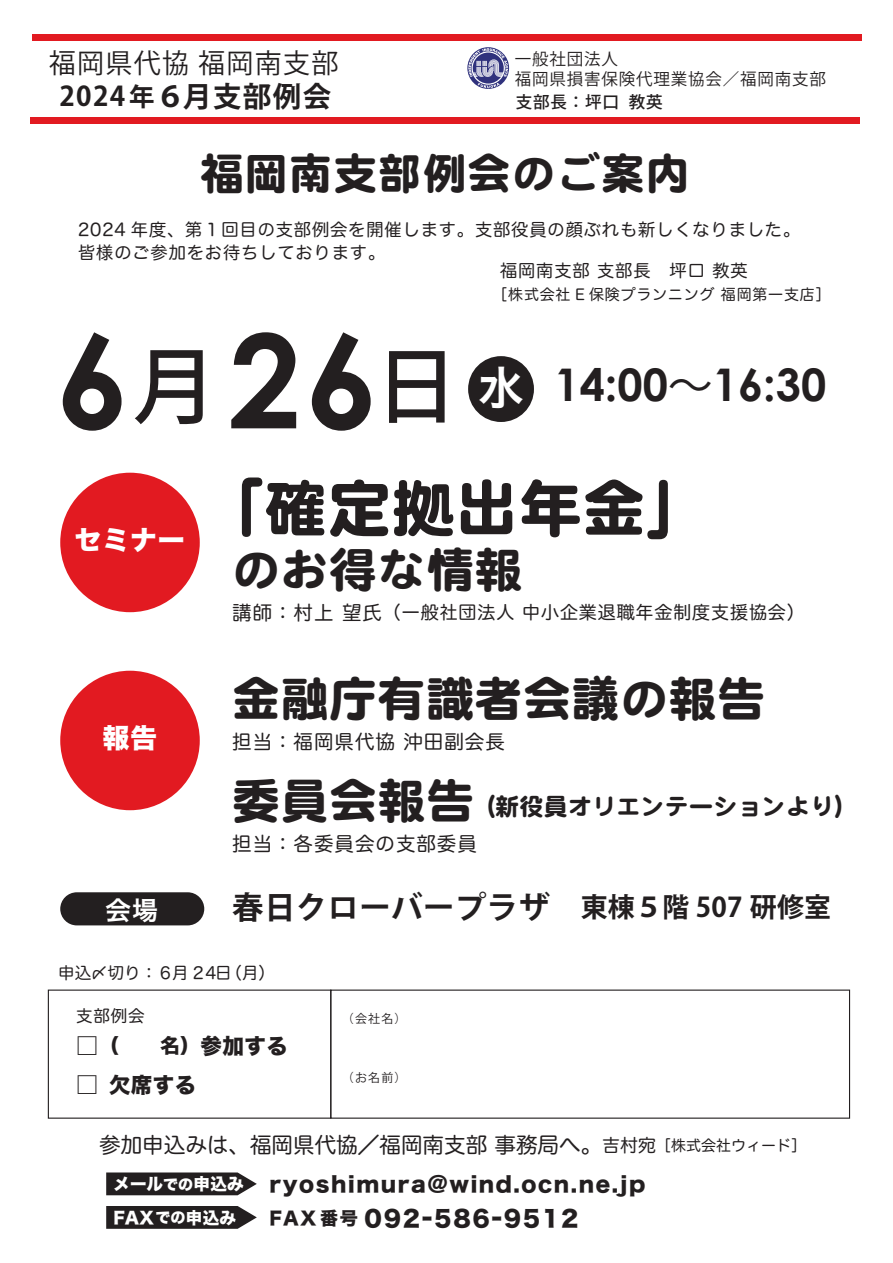
<style>
.page{position:relative;width:893px;height:1263px;background:#fff}
.page>*{position:absolute;margin:0;border:0;box-sizing:border-box;transform-origin:0 0}
.t1{font:700 130.35px "Century Gothic";color:#231f20}
.t2{font:63px "DF Maru Gothic Std W9";letter-spacing:.01em;color:#231f20}
.t3{font:48px "DF Maru Gothic Std W9";letter-spacing:.01em;color:#231f20}
.t4{font:700 45px "Century Gothic";color:#231f20}
.t5{font:43.5px "DF Maru Gothic Std W9";letter-spacing:.025em;color:#231f20}
.t6{font:700 31.5px "Koz Go Pro";letter-spacing:.01em;color:#231f20}
.t7{font:700 28.5px "Koz Go Pro";letter-spacing:.05em;color:#231f20}
.t8{font:27px "Koz Go Pro";letter-spacing:.05em;color:#231f20}
.t9{font:27px "Hira Kaku Std W8";letter-spacing:.025em;color:#fff}
.t10{font:25.95px "Hira Kaku Pro W6";color:#fff}
.t11{font:24px "DF Maru Gothic Std W9";letter-spacing:.01em;color:#231f20}
.t12{font:22.5px "Hira Kaku Std W8";letter-spacing:.075em;color:#231f20}
.t13{font:21.6px "Hira Maru Pro W4";color:#231f20}
.t14{font:21.45px "Hira Kaku Std W8";color:#231f20}
.t15{font:21px "Hira Kaku Std W8";letter-spacing:.075em;color:#231f20}
.t16{font:19.8px "Hira Kaku Std W8";color:#231f20}
.t17{font:19.5px "Hira Maru Pro W4";letter-spacing:.05em;color:#231f20}
.t18{font:18px "Hira Maru Pro W4";letter-spacing:.05em;color:#231f20}
.t19{font:17.25px/22.5px "Hira Maru Pro W4";letter-spacing:.05em;color:#231f20}
.t20{font:16.5px/19.5px "Koz Go Pro";letter-spacing:.05em;color:#231f20}
.t21{font:16.5px "Hira Maru Pro W4";color:#231f20}
.t22{font:500 16.5px "Koz Go Pro";letter-spacing:.05em;color:#231f20}
.t23{font:16.5px "Hira Kaku Std W8";letter-spacing:.01em;color:#fff}
.t24{font:15px "Hira Maru Pro W4";letter-spacing:.05em;color:#231f20}
.t25{font:12px "Koz Go Pro";letter-spacing:.1em;color:#231f20}
.s1{font-size:27px}
.s2{font-size:25.5px}
.s3{font-family:"Koz Go Pro";font-weight:500;font-size:83.4px}
.s4{font-family:"Koz Go Pro";font-weight:400}
.s5{font-size:19.5px}
.s6{font-size:24.75px}
.s7{font-size:21.45px}
.s8{font-size:18px}
.s9{font-size:15px}
.s10{font-size:16.5px;color:#fff}
.s11{font-size:15px;color:#fff}
</style>
<div class="page">
<div style="left:32px;top:34px;width:829px;height:6px;background:#e21a21"></div>
<div style="left:30px;top:118px;width:830px;height:6px;background:#e21a21"></div>
<svg style="left:467px;top:47px;width:42px;height:42px"></svg>
<svg style="left:106px;top:1206px;width:151px;height:23px;background:#332f30"></svg>
<svg style="left:106px;top:1172px;width:151px;height:23px;background:#353233"></svg>
<div style="left:468px;top:356px;width:66px;height:66px;background:#231f20;border-radius:50%"></div>
<div style="left:60px;top:892px;width:144px;height:33px;background:#231f20;border-radius:17px"></div>
<div style="left:60px;top:473px;width:140px;height:139px;background:#e21a21;border-radius:50%"></div>
<div style="left:60px;top:671px;width:140px;height:139px;background:#e21a21;border-radius:50%"></div>
<h3 class="t8" style="left:49px;top:45px;width:291px">福岡県代協 福岡南支部</h3>
<p class="t20" style="left:515px;top:50px;width:313px">一般社団法人<br>福岡県損害保険代理業協会／福岡南支部</p>
<p class="t22" style="left:516px;top:91px;width:148px">支部長：坪口 教英</p>
<h3 class="t7" style="left:60px;top:78px;width:273px"><span class="s1">2024</span><span class="s2">年</span>６月支部例会</h3>
<h3 class="t5" style="left:200px;top:150px;width:491px">福岡南支部例会のご案内</h3>
<p class="t19" style="left:78px;top:218px;width:724px">2024 年度、第１回目の支部例会を開催します。支部役員の顔ぶれも新しくなりました。皆様のご参加をお待ちしております。</p>
<p class="t19" style="left:500px;top:258px;width:249px">福岡南支部 支部長　坪口 教英</p>
<p class="t24" style="left:492px;top:282px;width:339px">［株式会社 E 保険プランニング 福岡第一支店］</p>
<h1 class="t1" style="left:56px;top:299px;width:469px">6<span class="s3">月</span>26<span class="s3">日</span><sup>水</sup></h1>
<h3 class="t4" style="left:554px;top:356px;width:273px">14:00<span class="s4">～</span>16:30</h3>
<h3 class="t9" style="left:75px;top:525px;width:112px">セミナー</h3>
<h3 class="t9" style="left:102px;top:723px;width:56px">報告</h3>
<h3 class="t10" style="left:105px;top:886px;width:55px">会場</h3>
<h2 class="t2" style="left:201px;top:474px;width:510px">「確定拠出年金」</h2>
<h3 class="t3" style="left:232px;top:544px;width:292px">のお得な情報</h3>
<p class="t18" style="left:232px;top:597px;width:574px"><span class="s5">講師：村上 望氏</span>（一般社団法人 中小企業退職年金制度支援協会）</p>
<h3 class="t3" style="left:232px;top:673px;width:534px">金融庁有識者会議の報告</h3>
<p class="t17" style="left:232px;top:725px;width:274px">担当：福岡県代協 沖田副会長</p>
<h3 class="t3" style="left:232px;top:775px;width:243px">委員会報告</h3>
<p class="t17" style="left:232px;top:827px;width:246px">担当：各委員会の支部委員</p>
<h3 class="t11" style="left:471px;top:793px;width:389px">（新役員オリエンテーションより）</h3>
<h3 class="t6" style="left:232px;top:887px;width:601px">春日クローバープラザ <span class="s1">東棟５階 507 研修室</span></h3>
<p class="t21" style="left:58px;top:958px;width:218px">申込〆切り：６月２４日（月）</p>
<p class="t21" style="left:76px;top:1001px;width:70px">支部例会</p>
<p class="t16" style="left:75px;top:1034px;width:215px"><span class="s6">□</span> （　　名）<span class="s7">参加する</span></p>
<p class="t14" style="left:75px;top:1073px;width:123px"><span class="s6">□</span> 欠席する</p>
<p class="t25" style="left:342px;top:1011px;width:66px">（会社名）</p>
<p class="t25" style="left:342px;top:1070px;width:66px">（お名前）</p>
<p class="t13" style="left:99px;top:1126px;width:709px">参加申込みは、福岡県代協／福岡南支部 事務局へ。<span class="s8">吉村宛</span><span class="s9">［株式会社ウィード］</span></p>
<p class="t15" style="left:114px;top:1172px;width:533px"><span class="s10">メール</span><span class="s11">での</span><span class="s10">申込み</span> ryoshimura@wind.ocn.ne.jp</p>
<p class="t23" style="left:114px;top:1208px;width:124px">FAX<span class="s9">での</span>申込み</p>
<h3 class="t12" style="left:269px;top:1206px;width:310px"><span class="s8">FAX 番号</span> 092-586-9512</h3>
</div>
